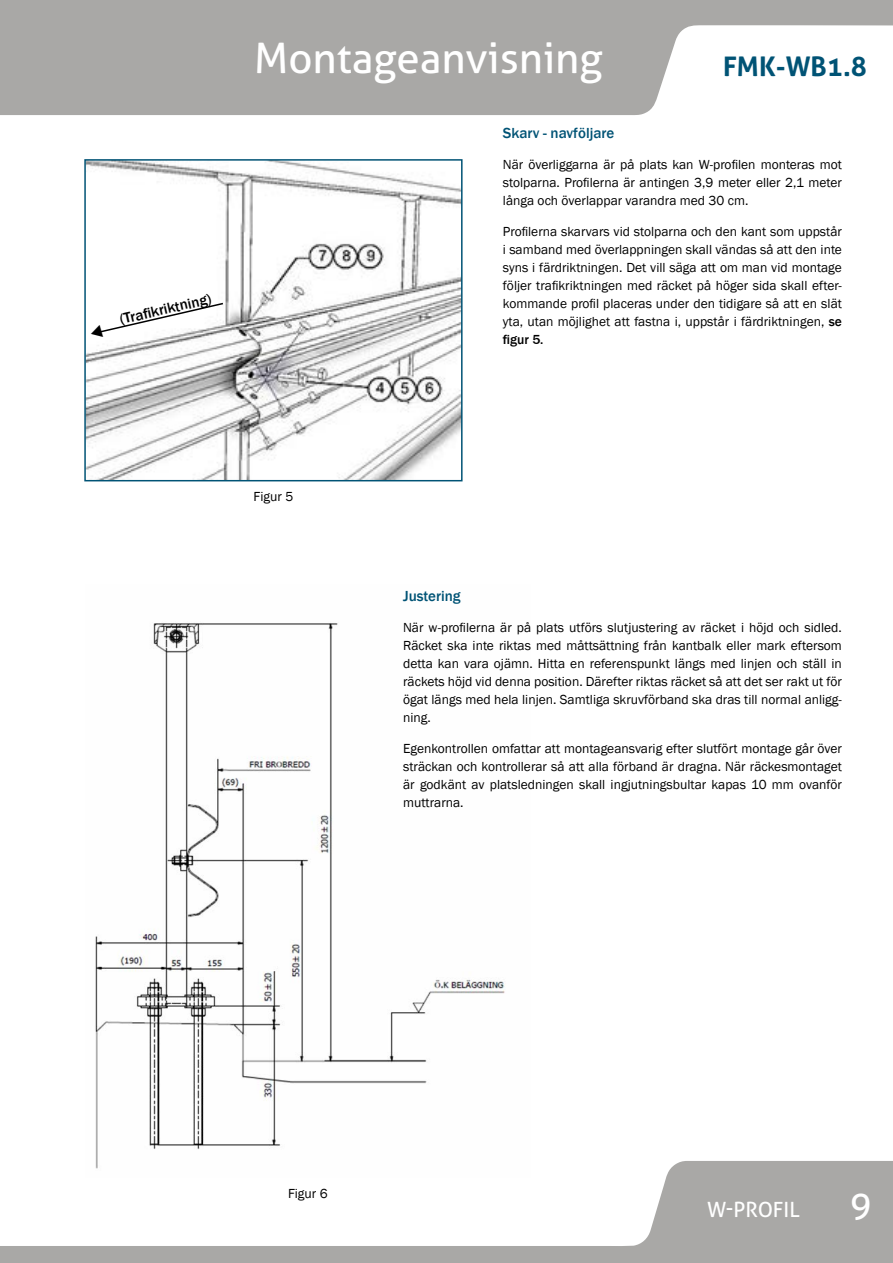
<style>
.page{position:relative;width:893px;height:1263px;background:#fff}
.page>*{position:absolute;margin:0;border:0;box-sizing:border-box;transform-origin:0 0}
.t1{font:42px "Aller";color:#fff}
.t2{font:36px "Aller";color:#fff}
.t3{font:700 27px "Aller";color:#005375}
.t4{font:21px "Aller";color:#fff}
.t5{font:500 15px "Franklin Gothic";color:#005375}
.t6{font:500 15px "Franklin Gothic";color:#000}
.t7{font:13.5px/18px "Franklin Gothic";color:#000;text-align:justify}
.s1{font-weight:500}
</style>
<div class="page">
<img style="left:87px;top:162px;width:373px;height:316px">
<div style="left:84px;top:159px;width:379px;height:322px;border:2px solid #005375"></div>
<img style="left:95px;top:623px;width:410px;height:538px">
<svg style="left:0;top:0;width:893px;height:115px;fill:#a9a8a6"></svg>
<svg style="left:0;top:1161px;width:893px;height:102px"></svg>
<div style="left:193px;top:7px;width:408px;height:106px;background:#a9a8a6"></div>
<div style="left:690px;top:1195px;width:138px;height:64px;background:#a9a8a6"></div>
<svg style="left:89px;top:302px;width:136px;height:38px"></svg>
<p class="t6" style="left:118px;top:310px;width:95px;rotate:-13deg">(Trafi kriktning)</p>
<h1 class="t1" style="left:255px;top:33px;width:269px">Rörprofilräcke</h1>
<h1 class="t1" style="left:254px;top:33px;width:350px">Montageanvisning</h1>
<h3 class="t3" style="left:723px;top:49px;width:145px">FMK-WB1.8</h3>
<p class="t5" style="left:503px;top:124px;width:113px">Skarv - navföljare</p>
<p class="t7" style="left:503px;top:156px;width:341px">När överliggarna är på plats kan W-profilen monteras mot stolparna. Profilerna är antingen 3,9 meter eller 2,1 meter långa och överlappar varandra med 30 cm.</p>
<p class="t7" style="left:503px;top:222px;width:341px">Profilerna skarvars vid stolparna och den kant som uppstår i samband med överlappningen skall vändas så att den inte syns i färdriktningen. Det vill säga att om man vid montage följer trafikriktningen med räcket på höger sida skall efter&shy;kommande profil placeras under den tidigare så att en slät yta, utan möjlighet att fastna i, uppstår i färdriktningen, <span class="s1">se figur 5.</span></p>
<p class="t7" style="left:254px;top:487px;width:41px">Figur 5</p>
<p class="t5" style="left:403px;top:587px;width:59px">Justering</p>
<p class="t7" style="left:403px;top:619px;width:440px">När w-profilerna är på plats utförs slutjustering av räcket i höjd och sidled.<br>Räcket ska inte riktas med måttsättning från kantbalk eller mark eftersom detta kan vara ojämn. Hitta en referenspunkt längs med linjen och ställ in räckets höjd vid denna position. Därefter riktas räcket så att det ser rakt ut för ögat längs med hela linjen. Samtliga skruvförband ska dras till normal anligg&shy;ning.</p>
<p class="t7" style="left:403px;top:739px;width:440px">Egenkontrollen omfattar att montageansvarig efter slutfört montage går över sträckan och kontrollerar så att alla förband är dragna. När räckesmontaget är godkänt av platsledningen skall ingjutningsbultar kapas 10 mm ovanför muttrarna.</p>
<p class="t7" style="left:288px;top:1185px;width:41px">Figur 6</p>
<h3 class="t4" style="left:708px;top:1197px;width:108px">RÖRPROFIL</h3>
<h3 class="t4" style="left:707px;top:1197px;width:94px">W-PROFIL</h3>
<h2 class="t2" style="left:850px;top:1182px;width:23px">9</h2>
</div>
